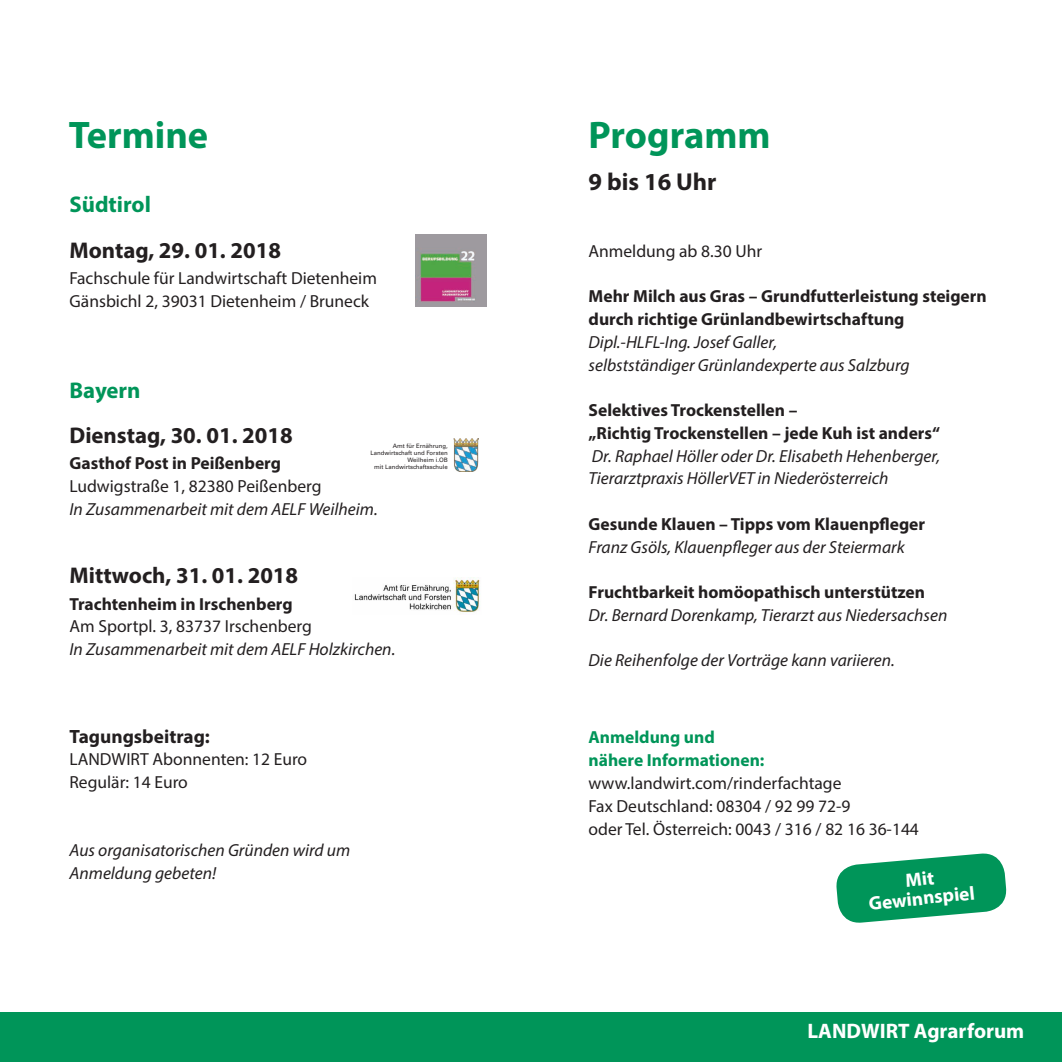
<style>
.page{position:relative;width:1062px;height:1062px;background:#fff}
.page>*{position:absolute;margin:0;border:0;box-sizing:border-box;transform-origin:0 0}
.t1{font:700 38.5px "Myriad Pro";color:#009559}
.t2{font:700 24.5px "Myriad Pro";color:#231f20}
.t3{font:700 22.75px "Myriad Pro";color:#231f20}
.t4{font:700 22.75px "Myriad Pro";color:#009559}
.t5{font:700 21px "Myriad Pro";color:#fff}
.t6{font:700 19.25px "Myriad Pro";color:#231f20}
.t7{font:700 19.25px/19.2px "Myriad Pro";color:#fff;text-align:center}
.t8{font:italic 17.5px/22.8px "Myriad Pro";color:#231f20}
.t9{font:17.5px/22.8px "Myriad Pro";color:#231f20}
.t10{font:700 17.5px/22.8px "Myriad Pro";color:#231f20}
.t11{font:700 17.5px/22.8px "Myriad Pro";color:#009559}
.t12{font:5.95px/7.2px "Univers LT Std";color:#231f20;text-align:right}
</style>
<div class="page">
<div style="left:0;top:1012px;width:1062px;height:50px;background:#009559"></div>
<svg style="left:836px;top:853px;width:170px;height:70px"></svg>
<img style="left:415px;top:235px;width:71px;height:71px">
<img style="left:453px;top:438px;width:26px;height:34px">
<img style="left:354px;top:577px;width:126px;height:37px">
<h1 class="t1" style="left:69px;top:110px;width:141px">Termine</h1>
<h3 class="t4" style="left:69px;top:190px;width:83px">Südtirol</h3>
<h3 class="t3" style="left:69px;top:235px;width:213px">Montag, 29. 01. 2018</h3>
<p class="t9" style="left:69px;top:266px;width:309px">Fachschule für Landwirtschaft Dietenheim<br>Gänsbichl 2, 39031 Dietenheim / Bruneck</p>
<h3 class="t4" style="left:69px;top:375px;width:73px">Bayern</h3>
<h3 class="t3" style="left:69px;top:421px;width:225px">Dienstag, 30. 01. 2018</h3>
<p class="t10" style="left:69px;top:451px;width:213px">Gasthof Post in Peißenberg</p>
<p class="t9" style="left:69px;top:474px;width:253px">Ludwigstraße 1, 82380 Peißenberg</p>
<p class="t8" style="left:69px;top:497px;width:310px">In Zusammenarbeit mit dem AELF Weilheim.</p>
<p class="t12" style="left:370px;top:442px;width:79px">Amt für Ernährung,<br>Landwirtschaft und Forsten<br>Weilheim i.OB<br>mit Landwirtschaftsschule</p>
<h3 class="t3" style="left:69px;top:561px;width:230px">Mittwoch, 31. 01. 2018</h3>
<p class="t10" style="left:69px;top:591px;width:225px">Trachtenheim in Irschenberg</p>
<p class="t9" style="left:69px;top:614px;width:244px">Am Sportpl. 3, 83737 Irschenberg</p>
<p class="t8" style="left:69px;top:637px;width:327px">In Zusammenarbeit mit dem AELF Holzkirchen.</p>
<p class="t6" style="left:69px;top:723px;width:142px">Tagungsbeitrag:</p>
<p class="t9" style="left:69px;top:747px;width:239px">LANDWIRT Abonnenten: 12 Euro<br>Regulär: 14 Euro</p>
<p class="t8" style="left:69px;top:838px;width:282px">Aus organisatorischen Gründen wird um<br>Anmeldung gebeten!</p>
<h1 class="t1" style="left:588px;top:110px;width:183px">Programm</h1>
<h2 class="t2" style="left:588px;top:166px;width:130px">9 bis 16 Uhr</h2>
<p class="t9" style="left:588px;top:239px;width:175px">Anmeldung ab 8.30 Uhr</p>
<p class="t10" style="left:588px;top:284px;width:400px">Mehr Milch aus Gras – Grundfutterleistung steigern durch richtige Grünlandbewirtschaftung</p>
<p class="t8" style="left:588px;top:330px;width:322px">Dipl.-HLFL-Ing. Josef Galler,<br>selbstständiger Grünlandexperte aus Salzburg</p>
<p class="t10" style="left:588px;top:398px;width:353px">Selektives Trockenstellen –<br>„Richtig Trockenstellen – jede Kuh ist anders“</p>
<p class="t8" style="left:588px;top:444px;width:353px">Dr. Raphael Höller oder Dr. Elisabeth Hehenberger,<br>Tierarztpraxis HöllerVET in Niederösterreich</p>
<p class="t10" style="left:588px;top:512px;width:338px">Gesunde Klauen – Tipps vom Klauenpfleger</p>
<p class="t8" style="left:588px;top:535px;width:318px">Franz Gsöls, Klauenpfleger aus der Steiermark</p>
<p class="t10" style="left:588px;top:580px;width:338px">Fruchtbarkeit homöopathisch unterstützen</p>
<p class="t8" style="left:588px;top:603px;width:360px">Dr. Bernard Dorenkamp, Tierarzt aus Niedersachsen</p>
<p class="t8" style="left:588px;top:649px;width:308px">Die Reihenfolge der Vorträge kann variieren.</p>
<p class="t11" style="left:588px;top:725px;width:177px">Anmeldung und nähere Informationen:</p>
<p class="t9" style="left:588px;top:771px;width:332px">www.landwirt.com/rinderfachtage<br>Fax Deutschland: 08304 / 92 99 72-9<br>oder Tel. Österreich: 0043 / 316 / 82 16 36-144</p>
<p class="t7" style="left:865px;top:874px;width:108px;rotate:-6deg">Mit<br>Gewinnspiel</p>
<p class="t5" style="left:807px;top:1016px;width:218px">LANDWIRT Agrarforum</p>
</div>
